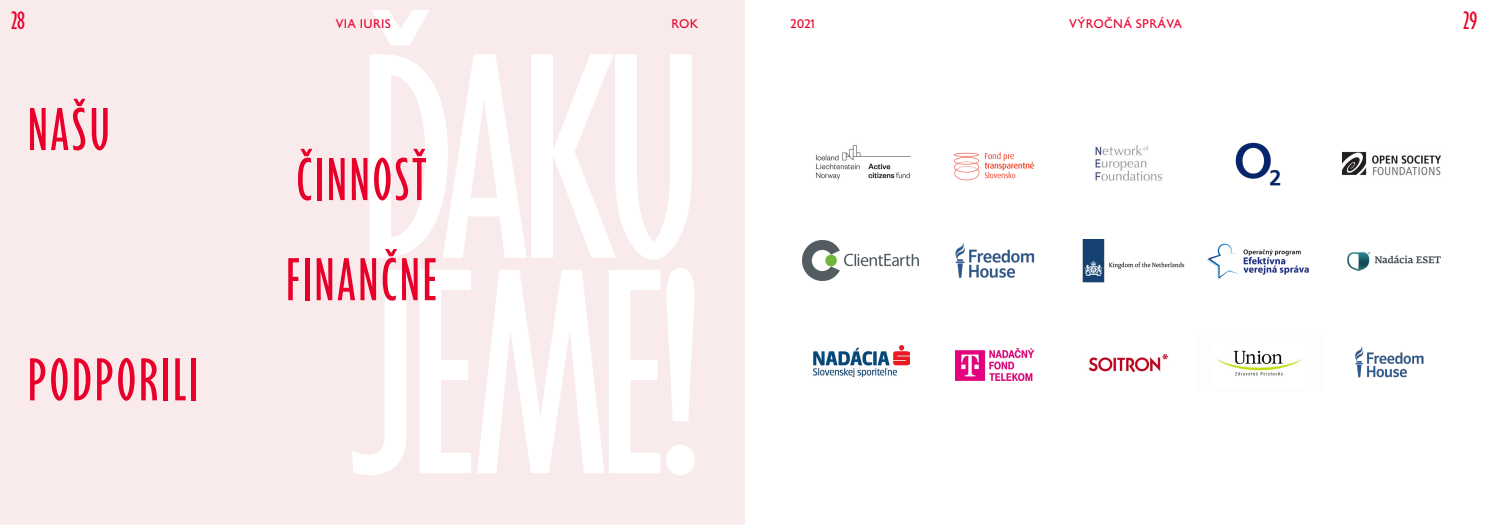
<style>
.page{position:relative;width:1489px;height:525px;background:#fff}
.page>*{position:absolute;margin:0;border:0;box-sizing:border-box;transform-origin:0 0}
.t1{font:290.25px/215px "BC Eric Machat Headline";letter-spacing:-.025em;color:#fff}
.t2{font:60px/100px "BC Eric Machat Headline";letter-spacing:.05em;color:#e8002a}
.t3{font:25px "BC Eric Machat Headline";color:#e8002a}
.t4{font:12.5px "BC Eric Machat";letter-spacing:.025em;color:#e8002a}
</style>
<div class="page">
<div style="left:0;top:0;width:744px;height:524px;background:#f9eaec"></div>
<img style="left:816px;top:145px;width:95px;height:35px">
<img style="left:954px;top:152px;width:79px;height:29px">
<img style="left:1093px;top:145px;width:69px;height:36px">
<img style="left:1235px;top:142px;width:46px;height:44px">
<img style="left:1342px;top:151px;width:98px;height:25px">
<img style="left:802px;top:241px;width:116px;height:40px">
<img style="left:955px;top:243px;width:80px;height:35px">
<img style="left:1082px;top:239px;width:103px;height:44px">
<img style="left:1207px;top:243px;width:102px;height:36px">
<img style="left:1347px;top:252px;width:94px;height:19px">
<img style="left:813px;top:345px;width:96px;height:31px">
<img style="left:955px;top:348px;width:78px;height:32px">
<img style="left:1088px;top:354px;width:80px;height:19px">
<img style="left:1216px;top:350px;width:86px;height:26px">
<img style="left:1355px;top:346px;width:69px;height:32px">
<h1 class="t1" style="left:350px;top:49px;width:353px">ĎAKU<br>JEME!</h1>
<p class="t3" style="left:11px;top:7px;width:15px">28</p>
<p class="t4" style="left:336px;top:16px;width:57px">VIA IURIS</p>
<p class="t4" style="left:671px;top:16px;width:28px">ROK</p>
<p class="t4" style="left:790px;top:16px;width:26px">2021</p>
<p class="t4" style="left:1069px;top:16px;width:114px">VÝROČNÁ SPRÁVA</p>
<p class="t3" style="left:1463px;top:7px;width:15px">29</p>
<p class="t2" style="left:28px;top:79px;width:83px">NAŠU</p>
<p class="t2" style="left:286px;top:129px;width:152px">ČINNOSŤ<br>FINANČNE</p>
<p class="t2" style="left:28px;top:329px;width:171px">PODPORILI</p>
</div>
